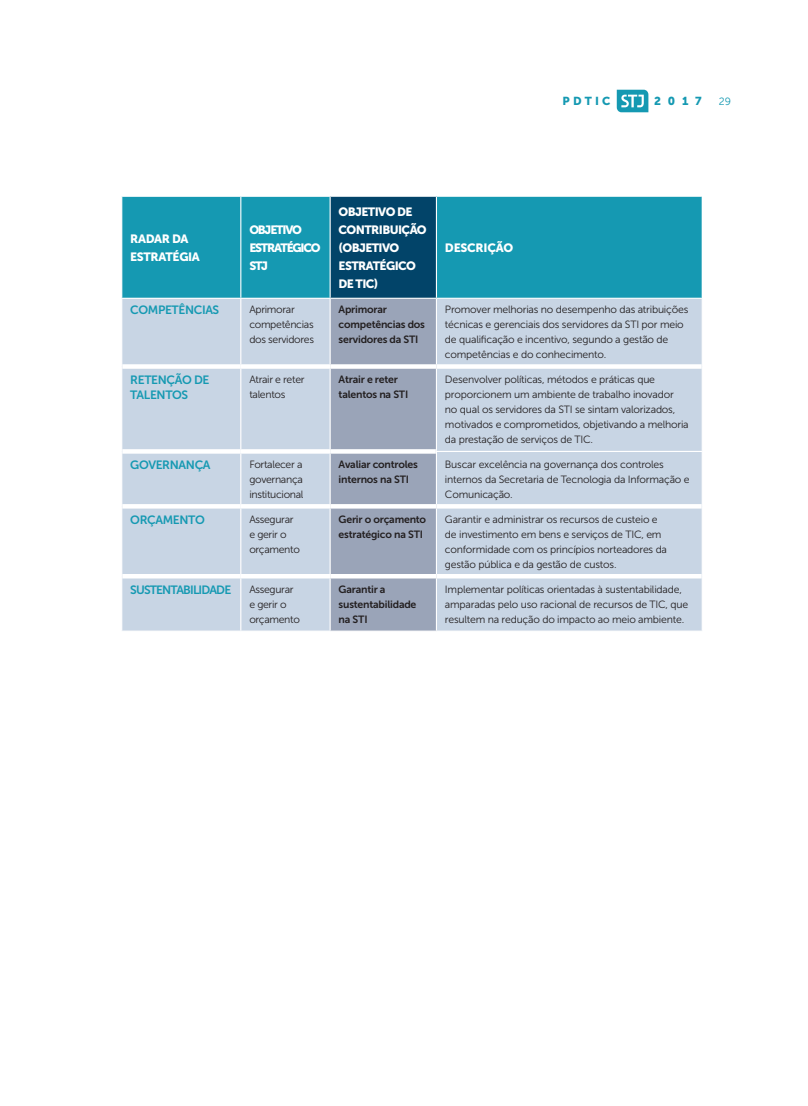
<style>
.page{position:relative;width:808px;height:1106px;background:#fff}
.page>*{position:absolute;margin:0;border:0;box-sizing:border-box;transform-origin:0 0}
.t1{font:12px/18px "Museo Sans 900";letter-spacing:-.05em;color:#fff}
.t2{font:12px "Museo Sans 700";letter-spacing:-.035em;color:#1599b2}
.t3{font:12px/18px "Museo Sans 900";letter-spacing:-.1em;color:#fff}
.t4{font:12px/18px "Museo Sans 900";letter-spacing:-.03em;color:#fff}
.t5{font:12px "Museo Sans 700";letter-spacing:-.07em;color:#1599b2}
.t6{font:11.55px "Museo Sans 900";letter-spacing:.275em;color:#1599b2}
.t7{font:10.5px/15px "Museo Sans 300";letter-spacing:-.02em;color:#231f20}
.t8{font:10.5px/15px "Museo Sans 700";letter-spacing:-.02em;color:#231f20}
.t9{font:10.5px "Museo Sans 300";color:#1599b2}
</style>
<div class="page">
<svg style="left:617px;top:90px;width:31px;height:22px"></svg>
<div style="left:436px;top:196px;width:266px;height:102px;background:#1599b2"></div>
<div style="left:437px;top:299px;width:265px;height:331px;background:#c8d5e4"></div>
<svg style="left:122px;top:197px;width:314px;height:433px;background:#90b3c7"></svg>
<hr style="left:330px;top:197px;width:1px;height:101px;background:#fff">
<hr style="left:240px;top:197px;width:1px;height:101px;background:#fff">
<hr style="left:241px;top:298px;width:89px;height:1px;background:#fff">
<hr style="left:240px;top:299px;width:1px;height:65px;background:#fff">
<hr style="left:330px;top:298px;width:106px;height:1px;background:#fff">
<hr style="left:330px;top:299px;width:1px;height:65px;background:#fff">
<hr style="left:240px;top:369px;width:1px;height:80px;background:#fff">
<hr style="left:330px;top:369px;width:1px;height:80px;background:#fff">
<hr style="left:240px;top:453px;width:1px;height:51px;background:#fff">
<hr style="left:330px;top:453px;width:1px;height:51px;background:#fff">
<hr style="left:240px;top:508px;width:1px;height:66px;background:#fff">
<hr style="left:330px;top:508px;width:1px;height:66px;background:#fff">
<hr style="left:240px;top:578px;width:1px;height:52px;background:#fff">
<hr style="left:330px;top:578px;width:1px;height:52px;background:#fff">
<div style="left:122px;top:364px;width:119px;height:5px;background:#fff"></div>
<div style="left:241px;top:364px;width:89px;height:5px;background:#fff"></div>
<div style="left:330px;top:364px;width:106px;height:5px;background:#fff"></div>
<hr style="left:122px;top:449px;width:119px;height:4px;background:#fff">
<hr style="left:241px;top:449px;width:89px;height:4px;background:#fff">
<svg style="left:330px;top:449px;width:106px;height:4px"></svg>
<hr style="left:122px;top:504px;width:119px;height:4px;background:#fff">
<hr style="left:241px;top:504px;width:89px;height:4px;background:#fff">
<hr style="left:330px;top:504px;width:106px;height:4px;background:#fff">
<hr style="left:122px;top:574px;width:119px;height:4px;background:#fff">
<hr style="left:241px;top:574px;width:89px;height:4px;background:#fff">
<hr style="left:330px;top:574px;width:106px;height:4px;background:#fff">
<hr style="left:436px;top:196px;width:267px;height:1px;background:#fff">
<hr style="left:436px;top:197px;width:1px;height:101px;background:#fff">
<hr style="left:436px;top:451px;width:267px;height:1px;background:#fff">
<div style="left:436px;top:364px;width:266px;height:5px;background:#fff"></div>
<hr style="left:436px;top:504px;width:266px;height:4px;background:#fff">
<hr style="left:436px;top:574px;width:266px;height:4px;background:#fff">
<hr style="left:121px;top:298px;width:120px;height:1px;background:#fff">
<p class="t4" style="left:130px;top:229px;width:71px">RADAR DA<br>ESTRATÉGIA</p>
<p class="t3" style="left:249px;top:220px;width:73px">OBJ ETIVO<br>ESTRATÉGICO<br>STJ</p>
<p class="t1" style="left:339px;top:202px;width:9px">OBJ</p>
<p class="t1" style="left:339px;top:202px;width:90px;text-indent:23px">ETIVO DE<br>CONTRIBUIÇÃO (OBJ</p>
<p class="t1" style="left:339px;top:238px;width:79px;text-indent:27px">ETIVO<br>ESTRATÉGICO<br>DE TIC)</p>
<p class="t1" style="left:445px;top:238px;width:70px">DESCRIÇÃO</p>
<p class="t6" style="left:563px;top:94px;width:49px">PDTIC</p>
<p class="t6" style="left:654px;top:94px;width:49px">2017</p>
<p class="t9" style="left:719px;top:96px;width:14px">29</p>
<p class="t2" style="left:130px;top:303px;width:91px">COMPETÊNCIAS</p>
<p class="t7" style="left:249px;top:302px;width:66px">Aprimorar competências dos servidores</p>
<p class="t8" style="left:339px;top:302px;width:88px">Aprimorar competências dos servidores da STI</p>
<p class="t7" style="left:445px;top:302px;width:245px">Promover melhorias no desempenho das atribuições técnicas e gerenciais dos servidores da STI por meio de qualificação e incentivo, segundo a gestão de competências e do conhecimento.</p>
<p class="t2" style="left:130px;top:373px;width:30px">RETENÇ</p>
<p class="t2" style="left:175px;top:373px;width:28px">ÃO DE</p>
<p class="t2" style="left:130px;top:388px;width:15px">TALEN</p>
<p class="t2" style="left:165px;top:388px;width:24px">TOS</p>
<p class="t7" style="left:249px;top:372px;width:57px">Atrair e reter talentos</p>
<p class="t8" style="left:339px;top:372px;width:71px">Atrair e reter talentos na STI</p>
<p class="t7" style="left:445px;top:372px;width:245px">Desenvolver políticas, métodos e práticas que proporcionem um ambiente de trabalho inovador no qual os servidores da STI se sintam valorizados, motivados e comprometidos, objetivando a melhoria da prestação de serviços de TI C.</p>
<p class="t2" style="left:130px;top:458px;width:27px">GOVERNANÇA</p>
<p class="t7" style="left:249px;top:457px;width:56px;text-align:justify">Fortalecer a governança institucional</p>
<p class="t8" style="left:339px;top:456px;width:81px">Avaliar controles internos na STI</p>
<p class="t7" style="left:445px;top:457px;width:246px">Buscar excelência na governança dos controles internos da Secretaria de Tecnologia da I nformação e<br>Comunicação.</p>
<p class="t2" style="left:130px;top:513px;width:18px">ORÇA</p>
<p class="t2" style="left:163px;top:513px;width:44px">MENTO</p>
<p class="t7" style="left:249px;top:511px;width:52px">Assegurar e gerir o orçamento</p>
<p class="t8" style="left:339px;top:511px;width:89px">Gerir o orçamento estratégico na STI</p>
<p class="t7" style="left:445px;top:511px;width:224px">Garantir e administrar os recursos de custeio e de investimento em bens e serviços de TI C, em conformidade com os princípios norteadores da gestão pública e da gestão de custos.</p>
<p class="t5" style="left:130px;top:583px;width:80px">SUSTENTAB ILIDADE</p>
<p class="t7" style="left:249px;top:581px;width:52px">Assegurar e gerir o orçamento</p>
<p class="t8" style="left:339px;top:581px;width:79px">Garantir a sustentabilidade na STI</p>
<p class="t7" style="left:445px;top:581px;width:245px">I mplementar políticas orientadas à sustentabilidade, amparadas pelo uso racional de recursos de TI C, que resultem na redução do impacto ao meio ambiente.</p>
</div>
